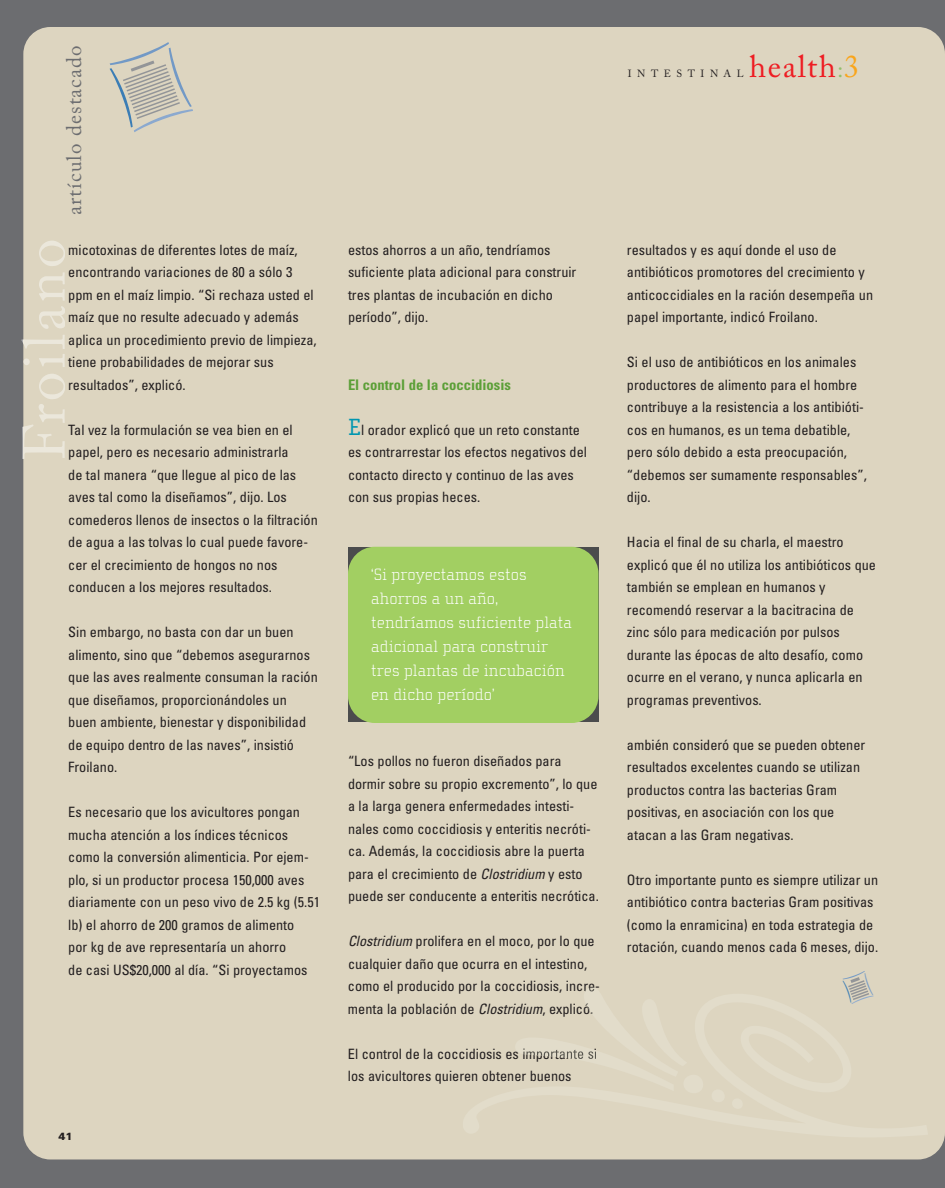
<style>
.page{position:relative;width:945px;height:1188px;background:#6c6d70}
.page>*{position:absolute;margin:0;border:0;box-sizing:border-box;transform-origin:0 0}
.t1{font:31.5px "Adobe Caslon";letter-spacing:.05em;color:#ee1d23}
.t2{font:21px "Adobe Caslon";letter-spacing:.05em;color:#6c6d70}
.t3{font:100 16.8px/24px "Cholla Slab";color:#fff}
.t4{font:700 condensed 14.7px "Univers";color:#5b9f37}
.t5{font:condensed 14.25px/22.5px "Univers";color:#231f20}
.t6{font:900 10.5px "Univers";color:#231f20}
.t7{font:10.35px "Adobe Caslon";letter-spacing:.535em;color:#231f20}
.s1{font-size:22.65px;color:#92be6c}
.s2{color:#f9a51b}
.s3{font-family:"Cholla Slab";font-stretch:normal;font-size:24px;color:#0096b0}
.s4{font-style:italic}
</style>
<div class="page">
<div style="left:23px;top:27px;width:922px;height:1132px;background:#ddd5c0;border-radius:27px"></div>
<hr style="left:21px;top:311px;width:2px;height:148px;background:#abacb0">
<svg style="left:23px;top:311px;width:42px;height:148px"></svg>
<div style="left:348px;top:547px;width:250px;height:176px;background:#a2cf62;border-radius:27px"></div>
<svg style="left:523px;top:987px;width:73px;height:72px"></svg>
<div style="left:543px;top:1003px;width:49px;height:14px;background:#ddd5c0"></div>
<svg style="left:123px;top:60px;width:57px;height:59px"></svg>
<svg style="left:848px;top:977px;width:21px;height:23px"></svg>
<h2 class="t2" style="left:66px;top:215px;width:171px;rotate:-90deg">artículo destacado</h2>
<p class="t5" style="left:68px;top:240px;width:250px">micotoxinas de diferentes lotes de maíz, encontrando variaciones de 80 a sólo 3 ppm en el maíz limpio. “Si rechaza usted el maíz que no resulte adecuado y además aplica un procedimiento previo de limpieza, tiene probabilidades de mejorar sus resultados”, explicó.</p>
<p class="t5" style="left:68px;top:420px;width:251px">Tal vez la formulación se vea bien en el papel, pero es necesario administrarla<br>de tal manera “que llegue al pico de las aves tal como la diseñamos”, dijo. Los comederos llenos de insectos o la filtración de agua a las tolvas lo cual puede favore&shy;cer el crecimiento de hongos no nos conducen a los mejores resultados.</p>
<p class="t5" style="left:68px;top:622px;width:251px">Sin embargo, no basta con dar un buen alimento, sino que “debemos asegurarnos que las aves realmente consuman la ración que diseñamos, proporcionándoles un buen ambiente, bienestar y disponibilidad de equipo dentro de las naves”, insistió Froilano.</p>
<p class="t5" style="left:68px;top:802px;width:253px">Es necesario que los avicultores pongan mucha atención a los índices técnicos como la conversión alimenticia. Por ejem&shy;plo, si un productor procesa 150,000 aves diariamente con un peso vivo de 2.5 kg (5.51 lb) el ahorro de 200 gramos de alimento<br>por kg de ave representaría un ahorro<br>de casi US$20,000 al día. “Si proyectamos</p>
<p class="t6" style="left:59px;top:1132px;width:16px">41</p>
<h1 class="t1" style="left:749px;top:54px;width:112px">health<span class="s1">:</span><span class="s2">3</span></h1>
<p class="t7" style="left:628px;top:69px;width:117px">INTESTINAL</p>
<p class="t5" style="left:348px;top:240px;width:230px">estos ahorros a un año, tendríamos suficiente plata adicional para construir tres plantas de incubación en dicho período”, dijo.</p>
<p class="t4" style="left:348px;top:379px;width:164px">El control de la coccidiosis</p>
<p class="t5" style="left:348px;top:420px;width:240px"><span class="s3">E</span>l orador explicó que un reto constante es contrarrestar los efectos negativos del contacto directo y continuo de las aves con sus propias heces.</p>
<p class="t3" style="left:371px;top:562px;width:203px">‘Si proyectamos estos ahorros a un año, tendríamos suficiente plata adicional para construir tres plantas de incubación en dicho período’</p>
<p class="t5" style="left:348px;top:751px;width:252px">“Los pollos no fueron diseñados para dormir sobre su propio excremento”, lo que a la larga genera enfermedades intesti&shy;nales como coccidiosis y enteritis necróti&shy;ca. Además, la coccidiosis abre la puerta para el crecimiento de <span class="s4">Clostridium</span> y esto puede ser conducente a enteritis necrótica.</p>
<p class="t5" style="left:348px;top:931px;width:253px"><span class="s4">Clostridium</span> prolifera en el moco, por lo que cualquier daño que ocurra en el intestino, como el producido por la coccidiosis, incre&shy;menta la población de <span class="s4">Clostridium</span>, explicó.</p>
<p class="t5" style="left:348px;top:1044px;width:251px">El control de la coccidiosis es importante si los avicultores quieren obtener buenos</p>
<p class="t5" style="left:627px;top:240px;width:248px">resultados y es aquí donde el uso de antibióticos promotores del crecimiento y anticoccidiales en la ración desempeña un papel importante, indicó Froilano.</p>
<p class="t5" style="left:627px;top:352px;width:241px">Si el uso de antibióticos en los animales productores de alimento para el hombre contribuye a la resistencia a los antibióti&shy;cos en humanos, es un tema debatible, pero sólo debido a esta preocupación, “debemos ser sumamente responsables”, dijo.</p>
<p class="t5" style="left:627px;top:532px;width:251px">Hacia el final de su charla, el maestro explicó que él no utiliza los antibióticos que también se emplean en humanos y recomendó reservar a la bacitracina de zinc sólo para medicación por pulsos durante las épocas de alto desafío, como ocurre en el verano, y nunca aplicarla en programas preventivos.</p>
<p class="t5" style="left:627px;top:735px;width:240px">ambién consideró que se pueden obtener resultados excelentes cuando se utilizan productos contra las bacterias Gram positivas, en asociación con los que atacan a las Gram negativas.</p>
<p class="t5" style="left:627px;top:870px;width:253px">Otro importante punto es siempre utilizar un antibiótico contra bacterias Gram positivas (como la enramicina) en toda estrategia de rotación, cuando menos cada 6 meses, dijo.</p>
</div>
